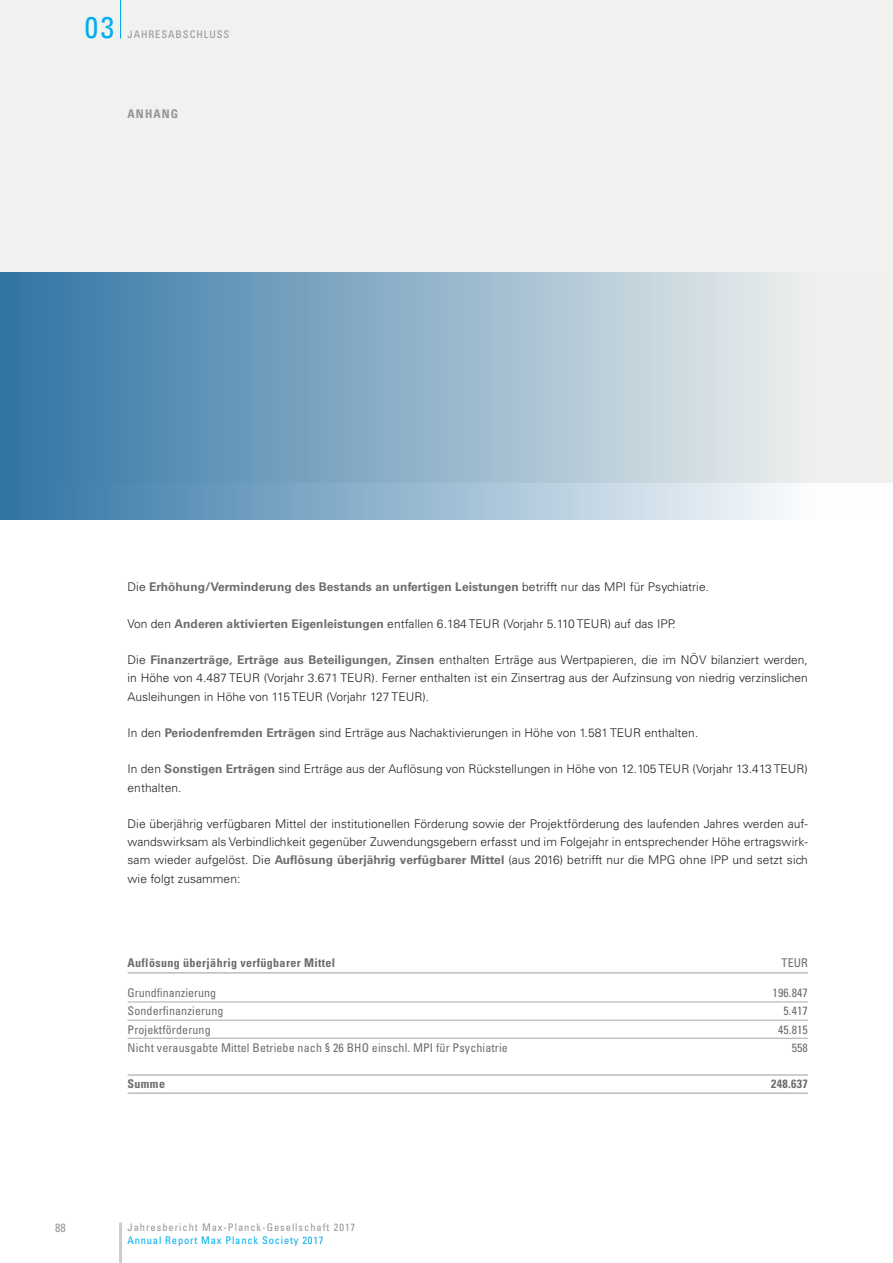
<style>
.page{position:relative;width:893px;height:1263px;background:#fff}
.page>*{position:absolute;margin:0;border:0;box-sizing:border-box;transform-origin:0 0}
.t1{font:condensed 30px "Univers LT";color:#00aeef}
.t2{font:300 12px/18.1px "Univers LT";letter-spacing:.005em;color:#231f20;text-align:justify}
.t3{font:condensed 12px "Univers LT";letter-spacing:.01em;color:#6c6d70}
.t4{font:700 12px "Univers LT";letter-spacing:.005em;color:#6c6d70}
.t5{font:700 condensed 12px "Univers LT";letter-spacing:.03em;color:#6c6d70}
.t6{font:700 condensed 12px "Univers LT";letter-spacing:.09em;color:#939598}
.t7{font:condensed 12px "Univers LT";color:#939598}
.t8{font:condensed 10.5px "Univers LT";letter-spacing:.09em;color:#939598}
.t9{font:condensed 10.5px "Univers LT";letter-spacing:.075em;color:#00aeef}
.s1{font-weight:300;color:#231f20}
.s2{font-weight:700;color:#6c6d70}
</style>
<div class="page">
<div style="left:0;top:0;width:893px;height:482px;background:#f1f2ef"></div>
<hr style="left:119px;top:1222px;width:3px;height:41px;background:#cbccce">
<hr style="left:128px;top:1001px;width:395px;height:1px;background:#a8a9ad">
<hr style="left:523px;top:1001px;width:285px;height:1px;background:#a8a9ad">
<hr style="left:128px;top:1074px;width:395px;height:2px;background:#bcbdc0">
<hr style="left:523px;top:1074px;width:285px;height:2px;background:#bcbdc0">
<hr style="left:128px;top:1092px;width:395px;height:2px;background:#bcbdc0">
<hr style="left:523px;top:1092px;width:285px;height:2px;background:#bcbdc0">
<hr style="left:128px;top:972px;width:395px;height:1px;background:#bcbdc0">
<hr style="left:523px;top:972px;width:285px;height:1px;background:#bcbdc0">
<hr style="left:128px;top:1020px;width:395px;height:1px;background:#a8a9ad">
<hr style="left:523px;top:1020px;width:285px;height:1px;background:#a8a9ad">
<hr style="left:128px;top:1038px;width:395px;height:1px;background:#a8a9ad">
<hr style="left:523px;top:1038px;width:285px;height:1px;background:#a8a9ad">
<div style="left:0;top:272px;width:893px;height:248px;background:linear-gradient(to right,#3175a4,#fffcf6)"></div>
<hr style="left:120px;top:0;width:1px;height:39px;background:#00aeef">
<h1 class="t1" style="left:85px;top:8px;width:31px">03</h1>
<p class="t8" style="left:128px;top:28px;width:103px">JAHRESABSCHLUSS</p>
<p class="t6" style="left:128px;top:106px;width:52px">ANHANG</p>
<p class="t7" style="left:55px;top:1220px;width:12px">88</p>
<p class="t4" style="left:128px;top:580px;width:583px"><span class="s1">Die</span> Erhöhung/Verminderung des Bestands an unfertigen Leistungen <span class="s1">betrifft nur das MPI für Psychiatrie.</span></p>
<p class="t2" style="left:128px;top:614px;width:549px">Von den <span class="s2">Anderen aktivierten Eigenleistungen</span> entfallen 6.184 TEUR (Vorjahr 5.110 TEUR) auf das IPP.</p>
<p class="t2" style="left:128px;top:651px;width:682px">Die <span class="s2">Finanzerträge, Erträge aus Beteiligungen, Zinsen</span> enthalten Erträge aus Wertpapieren, die im NÖV bilanziert werden, in Höhe von 4.487 TEUR (Vorjahr 3.671 TEUR). Ferner enthalten ist ein Zinsertrag aus der Aufzinsung von niedrig verzinslichen Ausleihungen in Höhe von 115 TEUR (Vorjahr 127 TEUR).</p>
<p class="t2" style="left:128px;top:724px;width:572px">In den <span class="s2">Periodenfremden Erträgen</span> sind Erträge aus Nachaktivierungen in Höhe von 1.581 TEUR enthalten.</p>
<p class="t2" style="left:128px;top:760px;width:682px">In den <span class="s2">Sonstigen Erträgen</span> sind Erträge aus der Auflösung von Rückstellungen in Höhe von 12.105 TEUR (Vorjahr 13.413 TEUR) enthalten.</p>
<p class="t2" style="left:128px;top:815px;width:682px">Die überjährig verfügbaren Mittel der institutionellen Förderung sowie der Projektförderung des laufenden Jahres werden auf&shy;wandswirksam als Verbindlichkeit gegenüber Zuwendungsgebern erfasst und im Folgejahr in entsprechender Höhe ertragswirk&shy;sam wieder aufgelöst. Die <span class="s2">Auflösung überjährig verfügbarer Mittel</span> (aus 2016) betrifft nur die MPG ohne IPP und setzt sich wie folgt zusammen:</p>
<p class="t5" style="left:128px;top:955px;width:209px">Auflösung überjährig verfügbarer Mittel</p>
<p class="t3" style="left:782px;top:955px;width:28px">TEUR</p>
<p class="t3" style="left:128px;top:985px;width:90px">Grundfinanzierung</p>
<p class="t3" style="left:773px;top:985px;width:37px">196.847</p>
<p class="t3" style="left:128px;top:1003px;width:97px">Sonderfinanzierung</p>
<p class="t3" style="left:783px;top:1003px;width:26px">5.417</p>
<p class="t3" style="left:128px;top:1022px;width:85px">Projektförderung</p>
<p class="t3" style="left:778px;top:1022px;width:31px">45.815</p>
<p class="t3" style="left:128px;top:1040px;width:382px">Nicht verausgabte Mittel Betriebe nach § 26 BHO einschl. MPI für Psychiatrie</p>
<p class="t3" style="left:792px;top:1040px;width:18px">558</p>
<p class="t5" style="left:128px;top:1077px;width:39px">Summe</p>
<p class="t5" style="left:771px;top:1077px;width:38px">248.637</p>
<p class="t8" style="left:128px;top:1220px;width:229px">Jahresbericht Max-Planck-Gesellschaft 2017</p>
<p class="t9" style="left:128px;top:1233px;width:197px">Annual Report Max Planck Society 2017</p>
</div>
